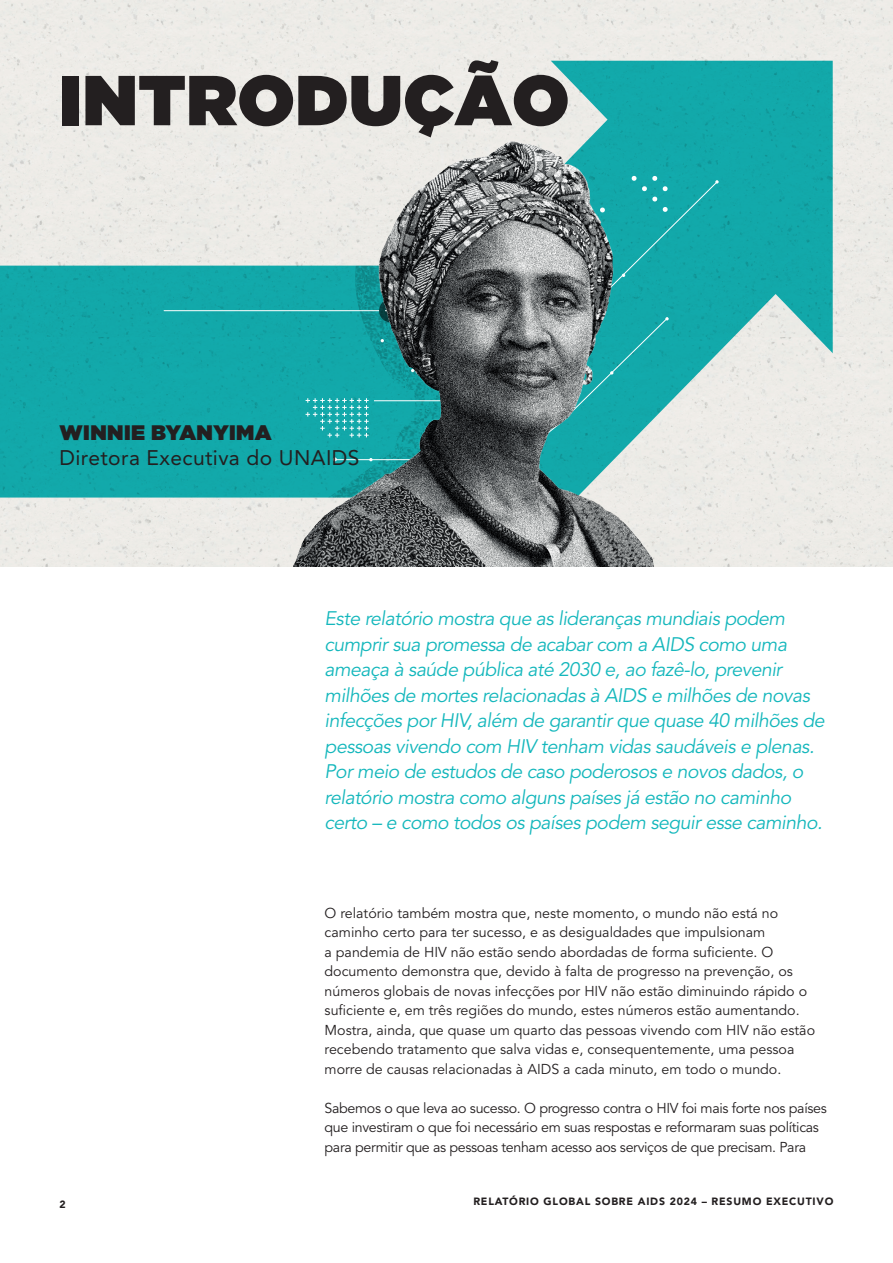
<style>
.page{position:relative;width:893px;height:1263px;background:#fff}
.page>*{position:absolute;margin:0;border:0;box-sizing:border-box;transform-origin:0 0}
.H1{font:900 70.5px "Gotham";letter-spacing:.01em;color:#231f20}
.t1{font:21px/25.2px "Avenir LT Std";letter-spacing:.02em;color:#231f20}
.t2{font:italic 19.5px/25.5px "Avenir LT Std";letter-spacing:-.025em;color:#14b7bc}
.TEXT{font:14.25px/19.5px "Avenir LT Std";color:#231f20}
.TEXT-2{font:14.25px/19.5px "Avenir LT Std";letter-spacing:-.025em;color:#231f20}
.t3{font:900 10.5px "Avenir LT Std";letter-spacing:.075em;color:#231f20}
.s1{font-family:"Gotham";font-weight:900}
</style>
<div class="page">
<div style="left:0;top:0;width:893px;height:567px;background:#ecebe7"></div>
<svg style="left:0;top:61px;width:833px;height:436px;background:#74c5c4"></svg>
<hr style="left:164px;top:310px;width:215px;height:1px;background:#fff">
<img style="left:235px;top:0;width:504px;height:567px">
<p class="H1" style="left:60px;top:60px;width:511px">INTRODUÇÃO</p>
<p class="t1" style="left:60px;top:420px;width:302px"><span class="s1">WINNIE BYANYIMA<br></span>Diretora Executiva do UNAIDS</p>
<p class="t2" style="left:325px;top:606px;width:502px">Este relatório mostra que as lideranças mundiais podem cumprir sua promessa de acabar com a AIDS como uma ameaça à saúde pública até 2030 e, ao fazê-lo, prevenir milhões de mortes relacionadas à AIDS e milhões de novas infecções por HIV, além de garantir que quase 40 milhões de pessoas vivendo com HIV tenham vidas saudáveis e plenas.<br>Por meio de estudos de caso poderosos e novos dados, o relatório mostra como alguns países já estão no caminho certo – e como todos os países podem seguir esse caminho.</p>
<p class="TEXT" style="left:325px;top:903px;width:492px">O relatório também mostra que, neste momento, o mundo não está no caminho certo para ter sucesso, e as desigualdades que impulsionam<br>a pandemia de HIV não estão sendo abordadas de forma suficiente. O documento demonstra que, devido à falta de progresso na prevenção, os números globais de novas infecções por HIV não estão diminuindo rápido o suficiente e, em três regiões do mundo, estes números estão aumentando.<br>Mostra, ainda, que quase um quarto das pessoas vivendo com HIV não estão recebendo tratamento que salva vidas e, consequentemente, uma pessoa morre de causas relacionadas à AIDS a cada minuto, em todo o mundo.</p>
<p class="TEXT-2" style="left:325px;top:1098px;width:504px">Sabemos o que leva ao sucesso. O progresso contra o HIV foi mais forte nos países que investiram o que foi necessário em suas respostas e reformaram suas políticas para permitir que as pessoas tenham acesso aos serviços de que precisam. Para</p>
<p class="t3" style="left:60px;top:1198px;width:8px">2</p>
<p class="t3" style="left:473px;top:1195px;width:362px">RELATÓRIO GLOBAL SOBRE AIDS 2024 – RESUMO EXECUTIVO</p>
</div>
